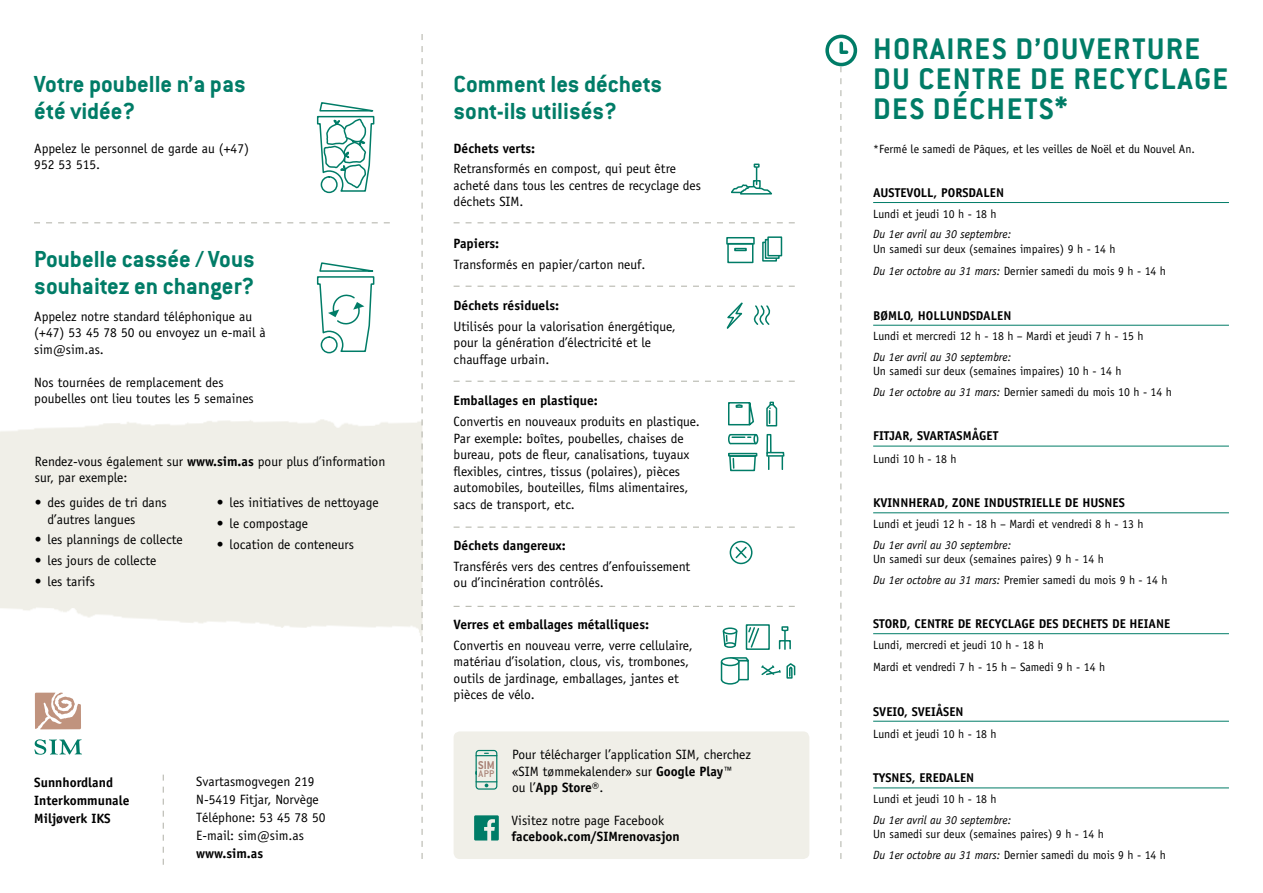
<style>
.page{position:relative;width:1263px;height:893px;background:#fff}
.page>*{position:absolute;margin:0;border:0;box-sizing:border-box;transform-origin:0 0}
.t1{font:700 32.7px/30px "Conduit ITC";letter-spacing:.045em;color:#007c67}
.t2{font:700 25.5px/27px "Conduit ITC";color:#007c67}
.t3{font:13.5px/16.5px "Officina Sans";color:#000}
.t4{font:700 13.5px/18px "Officina Sans";color:#000}
.t5{font:700 12.75px "Officina Sans";color:#000}
.t6{font:700 12.45px "Conduit ITC";color:#a78074}
.t7{font:12px/20.7px "Officina Sans";color:#000}
.t8{font:italic 12px "Officina Sans";color:#000}
.t9{font:500 10.65px "Conduit ITC";color:#a78074}
.s1{font-weight:700}
.s2{font-style:italic}
</style>
<div class="page">
<hr style="left:873px;top:202px;width:356px;height:1px;background:#007c67">
<hr style="left:873px;top:325px;width:356px;height:1px;background:#007c67">
<hr style="left:873px;top:446px;width:356px;height:1px;background:#007c67">
<hr style="left:873px;top:512px;width:356px;height:1px;background:#007c67">
<hr style="left:873px;top:633px;width:356px;height:1px;background:#007c67">
<hr style="left:873px;top:721px;width:356px;height:1px;background:#007c67">
<hr style="left:873px;top:787px;width:356px;height:1px;background:#007c67">
<svg style="left:825px;top:35px;width:32px;height:824px"></svg>
<div style="left:0;top:444px;width:422px;height:135px;background:#f0efe8"></div>
<div style="left:454px;top:731px;width:355px;height:128px;background:#f0efe8;border-radius:6px"></div>
<svg style="left:474px;top:815px;width:25px;height:25px"></svg>
<svg style="left:475px;top:750px;width:22px;height:40px"></svg>
<svg style="left:316px;top:102px;width:59px;height:92px"></svg>
<svg style="left:316px;top:262px;width:59px;height:92px"></svg>
<svg style="left:34px;top:222px;width:356px;height:1px"></svg>
<svg style="left:163px;top:775px;width:1px;height:90px"></svg>
<svg style="left:35px;top:692px;width:46px;height:37px"></svg>
<svg style="left:34px;top:739px;width:48px;height:16px"></svg>
<svg style="left:422px;top:34px;width:1px;height:825px"></svg>
<div style="left:727px;top:243px;width:26px;height:20px;border:2px solid #007c67"></div>
<div style="left:726px;top:237px;width:29px;height:8px;border:2px solid #007c67"></div>
<svg style="left:734px;top:248px;width:13px;height:3px"></svg>
<svg style="left:454px;top:222px;width:341px;height:1px"></svg>
<svg style="left:454px;top:286px;width:341px;height:1px"></svg>
<svg style="left:454px;top:381px;width:341px;height:1px"></svg>
<svg style="left:454px;top:527px;width:341px;height:1px"></svg>
<svg style="left:454px;top:606px;width:341px;height:1px"></svg>
<svg style="left:731px;top:163px;width:41px;height:32px"></svg>
<svg style="left:762px;top:242px;width:15px;height:20px"></svg>
<svg style="left:765px;top:239px;width:15px;height:20px"></svg>
<div style="left:767px;top:236px;width:15px;height:20px;background:#fff;border:2px solid #007c67"></div>
<svg style="left:726px;top:302px;width:17px;height:27px"></svg>
<svg style="left:766px;top:402px;width:12px;height:25px"></svg>
<svg style="left:728px;top:453px;width:29px;height:2px"></svg>
<svg style="left:728px;top:455px;width:29px;height:17px"></svg>
<svg style="left:728px;top:402px;width:30px;height:43px"></svg>
<div style="left:766px;top:434px;width:5px;height:20px;border:2px solid #007c67"></div>
<div style="left:766px;top:452px;width:18px;height:5px;border:2px solid #007c67"></div>
<svg style="left:781px;top:457px;width:2px;height:12px"></svg>
<svg style="left:768px;top:457px;width:1px;height:12px"></svg>
<svg style="left:753px;top:305px;width:18px;height:20px"></svg>
<svg style="left:730px;top:542px;width:22px;height:21px"></svg>
<div style="left:730px;top:541px;width:22px;height:23px;border:2px solid #007c67;border-radius:50%"></div>
<svg style="left:734px;top:545px;width:14px;height:15px"></svg>
<svg style="left:720px;top:657px;width:29px;height:28px"></svg>
<div style="left:723px;top:627px;width:14px;height:7px;border:2px solid #007c67;border-radius:50%"></div>
<div style="left:724px;top:642px;width:12px;height:6px;border:2px solid #007c67;border-radius:50%"></div>
<svg style="left:734px;top:630px;width:4px;height:16px"></svg>
<svg style="left:722px;top:630px;width:6px;height:16px"></svg>
<div style="left:746px;top:624px;width:24px;height:26px;background:#fff;border:2px solid #007c67"></div>
<svg style="left:747px;top:626px;width:13px;height:23px"></svg>
<svg style="left:761px;top:663px;width:35px;height:16px"></svg>
<div style="left:779px;top:640px;width:12px;height:9px;border:2px solid #007c67"></div>
<svg style="left:781px;top:626px;width:8px;height:23px"></svg>
<h2 class="t2" style="left:34px;top:70px;width:213px">Votre poubelle n’a pas été vidée?</h2>
<p class="t3" style="left:34px;top:140px;width:216px">Appelez le personnel de garde au (+47)<br>952 53 515.</p>
<h2 class="t2" style="left:34px;top:245px;width:222px">Poubelle cassée / Vous souhaitez en changer?</h2>
<p class="t3" style="left:34px;top:308px;width:233px">Appelez notre standard téléphonique au (+47) 53 45 78 50 ou envoyez un e-mail à sim@sim.as.</p>
<p class="t3" style="left:34px;top:374px;width:221px">Nos tournées de remplacement des poubelles ont lieu toutes les 5 semaines</p>
<p class="t3" style="left:35px;top:453px;width:352px">Rendez-vous également sur <span class="s1">www.sim.as</span> pour plus d’information sur, par exemple:</p>
<p class="t3" style="left:48px;top:494px;width:121px;text-indent:-13px">• des guides de tri dans d’autres langues</p>
<p class="t3" style="left:35px;top:532px;width:150px">• les plannings de collecte</p>
<p class="t3" style="left:35px;top:552px;width:123px">• les jours de collecte</p>
<p class="t3" style="left:35px;top:573px;width:62px">• les tarifs</p>
<p class="t3" style="left:217px;top:494px;width:163px">• les initiatives de nettoyage</p>
<p class="t3" style="left:217px;top:515px;width:93px">• le compostage</p>
<p class="t3" style="left:217px;top:536px;width:139px">• location de conteneurs</p>
<p class="t4" style="left:34px;top:773px;width:97px">Sunnhordland<br>Interkommunale<br>Miljøverk IKS</p>
<p class="t3" style="left:196px;top:773px;width:131px;line-height:18px">Svartasmogvegen 219<br>N-5419 Fitjar, Norvège<br>Téléphone: 53 45 78 50<br>E-mail: sim@sim.as</p>
<p class="t4" style="left:196px;top:845px;width:68px">www.sim.as</p>
<h2 class="t2" style="left:454px;top:70px;width:210px">Comment les déchets sont-ils utilisés?</h2>
<p class="t4" style="left:454px;top:139px;width:83px">Déchets verts:</p>
<p class="t3" style="left:454px;top:161px;width:249px">Retransformés en compost, qui peut être acheté dans tous les centres de recyclage des déchets SIM.</p>
<p class="t4" style="left:454px;top:234px;width:47px">Papiers:</p>
<p class="t3" style="left:454px;top:256px;width:193px">Transformés en papier/carton neuf.</p>
<p class="t4" style="left:454px;top:296px;width:107px">Déchets résiduels:</p>
<p class="t3" style="left:454px;top:318px;width:224px">Utilisés pour la valorisation énergétique, pour la génération d’électricité et le chauffage urbain.</p>
<p class="t4" style="left:454px;top:392px;width:146px">Emballages en plastique:</p>
<p class="t3" style="left:454px;top:413px;width:248px">Convertis en nouveaux produits en plastique.<br>Par exemple: boîtes, poubelles, chaises de bureau, pots de fleur, canalisations, tuyaux flexibles, cintres, tissus (polaires), pièces automobiles, bouteilles, films alimentaires, sacs de transport, etc.</p>
<p class="t4" style="left:454px;top:536px;width:114px">Déchets dangereux:</p>
<p class="t3" style="left:454px;top:558px;width:238px">Transférés vers des centres d’enfouissement ou d’incinération contrôlés.</p>
<p class="t4" style="left:454px;top:615px;width:197px">Verres et emballages métalliques:</p>
<p class="t3" style="left:454px;top:637px;width:241px">Convertis en nouveau verre, verre cellulaire, matériau d’isolation, clous, vis, trombones, outils de jardinage, emballages, jantes et pièces de vélo.</p>
<p class="t6" style="left:478px;top:757px;width:18px">SIM</p>
<p class="t9" style="left:478px;top:768px;width:17px">APP</p>
<p class="t3" style="left:512px;top:746px;width:240px">Pour télécharger l’application SIM, cherchez «SIM tømmekalender» sur <span class="s1">Google Play™<br></span>ou l’<span class="s1">App Store®</span>.</p>
<p class="t3" style="left:511px;top:812px;width:154px">Visitez notre page Facebook</p>
<p class="t4" style="left:511px;top:828px;width:170px">facebook.com/SIMrenovasjon</p>
<h1 class="t1" style="left:873px;top:33px;width:356px">HORAIRES D’OUVERTURE<br>DU CENTRE DE RECYCLAGE<br>DES DÉCHETS*</h1>
<p class="t7" style="left:873px;top:138px;width:323px">*Fermé le samedi de Pâques, et les veilles de Noël et du Nouvel An.</p>
<p class="t5" style="left:873px;top:185px;width:132px">AUSTEVOLL, PORSDALEN</p>
<p class="t7" style="left:873px;top:203px;width:125px">Lundi et jeudi 10 h - 18 h</p>
<p class="t8" style="left:873px;top:227px;width:139px">Du 1er avril au 30 septembre:</p>
<p class="t7" style="left:873px;top:237px;width:294px;line-height:22.5px">Un samedi sur deux (semaines impaires) 9 h - 14 h<br><span class="s2">Du 1er octobre au 31 mars:</span> Dernier samedi du mois 9 h - 14 h</p>
<p class="t5" style="left:873px;top:307px;width:140px">BØMLO, HOLLUNDSDALEN</p>
<p class="t7" style="left:873px;top:326px;width:272px">Lundi et mercredi 12 h - 18 h – Mardi et jeudi 7 h - 15 h</p>
<p class="t8" style="left:873px;top:350px;width:139px">Du 1er avril au 30 septembre:</p>
<p class="t7" style="left:873px;top:361px;width:300px">Un samedi sur deux (semaines impaires) 10 h - 14 h<br><span class="s2">Du 1er octobre au 31 mars:</span> Dernier samedi du mois 10 h - 14 h</p>
<p class="t5" style="left:873px;top:428px;width:127px">FITJAR, SVARTASMÅGET</p>
<p class="t7" style="left:873px;top:449px;width:85px">Lundi 10 h - 18 h</p>
<p class="t5" style="left:873px;top:495px;width:253px">KVINNHERAD, ZONE INDUSTRIELLE DE HUSNES</p>
<p class="t7" style="left:873px;top:513px;width:272px">Lundi et jeudi 12 h - 18 h – Mardi et vendredi 8 h - 13 h</p>
<p class="t8" style="left:873px;top:538px;width:139px">Du 1er avril au 30 septembre:</p>
<p class="t7" style="left:873px;top:549px;width:296px">Un samedi sur deux (semaines paires) 9 h - 14 h<br><span class="s2">Du 1er octobre au 31 mars:</span> Premier samedi du mois 9 h - 14 h</p>
<p class="t5" style="left:873px;top:616px;width:298px">STORD, CENTRE DE RECYCLAGE DES DECHETS DE HEIANE</p>
<p class="t7" style="left:873px;top:633px;width:233px;line-height:22.5px">Lundi, mercredi et jeudi 10 h - 18 h<br>Mardi et vendredi 7 h - 15 h – Samedi 9 h - 14 h</p>
<p class="t5" style="left:873px;top:703px;width:92px">SVEIO, SVEIÅSEN</p>
<p class="t7" style="left:873px;top:724px;width:125px">Lundi et jeudi 10 h - 18 h</p>
<p class="t5" style="left:873px;top:770px;width:103px">TYSNES, EREDALEN</p>
<p class="t7" style="left:873px;top:789px;width:125px">Lundi et jeudi 10 h - 18 h</p>
<p class="t8" style="left:873px;top:813px;width:139px">Du 1er avril au 30 septembre:</p>
<p class="t7" style="left:873px;top:824px;width:294px">Un samedi sur deux (semaines paires) 9 h - 14 h<br><span class="s2">Du 1er octobre au 31 mars:</span> Dernier samedi du mois 9 h - 14 h</p>
</div>
